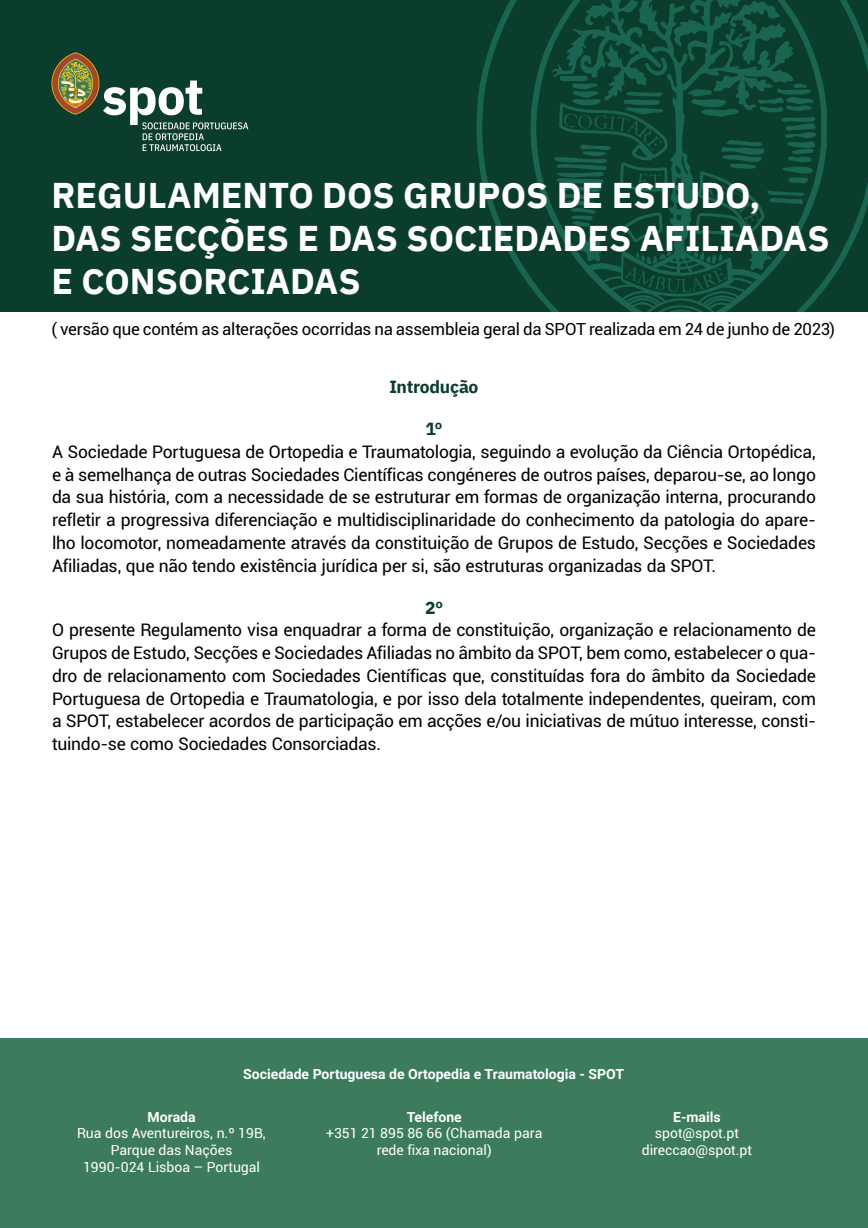
<style>
.page{position:relative;width:868px;height:1228px;background:#fff}
.page>*{position:absolute;margin:0;border:0;box-sizing:border-box;transform-origin:0 0}
.t1{font:700 35.7px/42.8px "IBM Plex Sans";color:#fff}
.t2{font:17.5px/22.8px "Roboto";letter-spacing:-.015em;color:#000;text-align:justify}
.t3{font:700 17.5px "IBM Plex Sans";letter-spacing:-.015em;color:#0a3d2a}
.t4{font:16.8px "Roboto";letter-spacing:-.015em;color:#000}
.t5{font:14px/16.8px "Roboto";color:#fff;text-align:center}
.t6{font:700 14px "Roboto";color:#fff}
</style>
<div class="page">
<div style="left:0;top:0;width:868px;height:311px;background:#0a3d2b"></div>
<div style="left:0;top:1039px;width:868px;height:189px;background:#3c7c5d"></div>
<svg style="left:476px;top:0;width:392px;height:312px"></svg>
<svg style="left:530px;top:0;width:297px;height:312px"></svg>
<svg style="left:51px;top:52px;width:197px;height:99px"></svg>
<p class="t1" style="left:52px;top:171px;width:780px">REGULAMENTO DOS GRUPOS DE ESTUDO,<br>DAS SECÇÕES E DAS SOCIEDADES AFILIADAS<br>E CONSORCIADAS</p>
<p class="t4" style="left:52px;top:318px;width:785px">( versão que contém as alterações ocorridas na assembleia geral da SPOT realizada em 24 de junho de 2023)</p>
<p class="t3" style="left:389px;top:373px;width:91px">Introdução</p>
<p class="t3" style="left:425px;top:415px;width:19px">1º</p>
<p class="t2" style="left:52px;top:440px;width:765px">A Sociedade Portuguesa de Ortopedia e Traumatologia, seguindo a evolução da Ciência Ortopédica, e à semelhança de outras Sociedades Científicas congéneres de outros países, deparou-se, ao longo da sua história, com a necessidade de se estruturar em formas de organização interna, procurando refletir a progressiva diferenciação e multidisciplinaridade do conhecimento da patologia do apare&shy;lho locomotor, nomeadamente através da constituição de Grupos de Estudo, Secções e Sociedades Afiliadas, que não tendo existência jurídica per si, são estruturas organizadas da SPOT.</p>
<p class="t3" style="left:425px;top:593px;width:19px">2º</p>
<p class="t2" style="left:52px;top:618px;width:766px">O presente Regulamento visa enquadrar a forma de constituição, organização e relacionamento de Grupos de Estudo, Secções e Sociedades Afiliadas no âmbito da SPOT, bem como, estabelecer o qua&shy;dro de relacionamento com Sociedades Científicas que, constituídas fora do âmbito da Sociedade Portuguesa de Ortopedia e Traumatologia, e por isso dela totalmente independentes, queiram, com a SPOT, estabelecer acordos de participação em acções e/ou iniciativas de mútuo interesse, consti&shy;tuindo-se como Sociedades Consorciadas.</p>
<p class="t6" style="left:243px;top:1064px;width:382px">Sociedade Portuguesa de Ortopedia e Traumatologia - SPOT</p>
<p class="t6" style="left:148px;top:1107px;width:50px">Morada</p>
<p class="t5" style="left:77px;top:1124px;width:190px">Rua dos Aventureiros, n.º 19B,</p>
<p class="t5" style="left:111px;top:1141px;width:123px">Parque das Nações</p>
<p class="t5" style="left:83px;top:1158px;width:179px">1990-024 Lisboa – Portugal</p>
<p class="t6" style="left:407px;top:1107px;width:57px">Telefone</p>
<p class="t5" style="left:326px;top:1124px;width:218px">+351 21 895 86 66 (Chamada para rede fixa nacional)</p>
<p class="t6" style="left:673px;top:1107px;width:49px">E-mails</p>
<p class="t5" style="left:655px;top:1124px;width:86px">spot@spot.pt</p>
<p class="t5" style="left:642px;top:1141px;width:112px">direccao@spot.pt</p>
</div>
